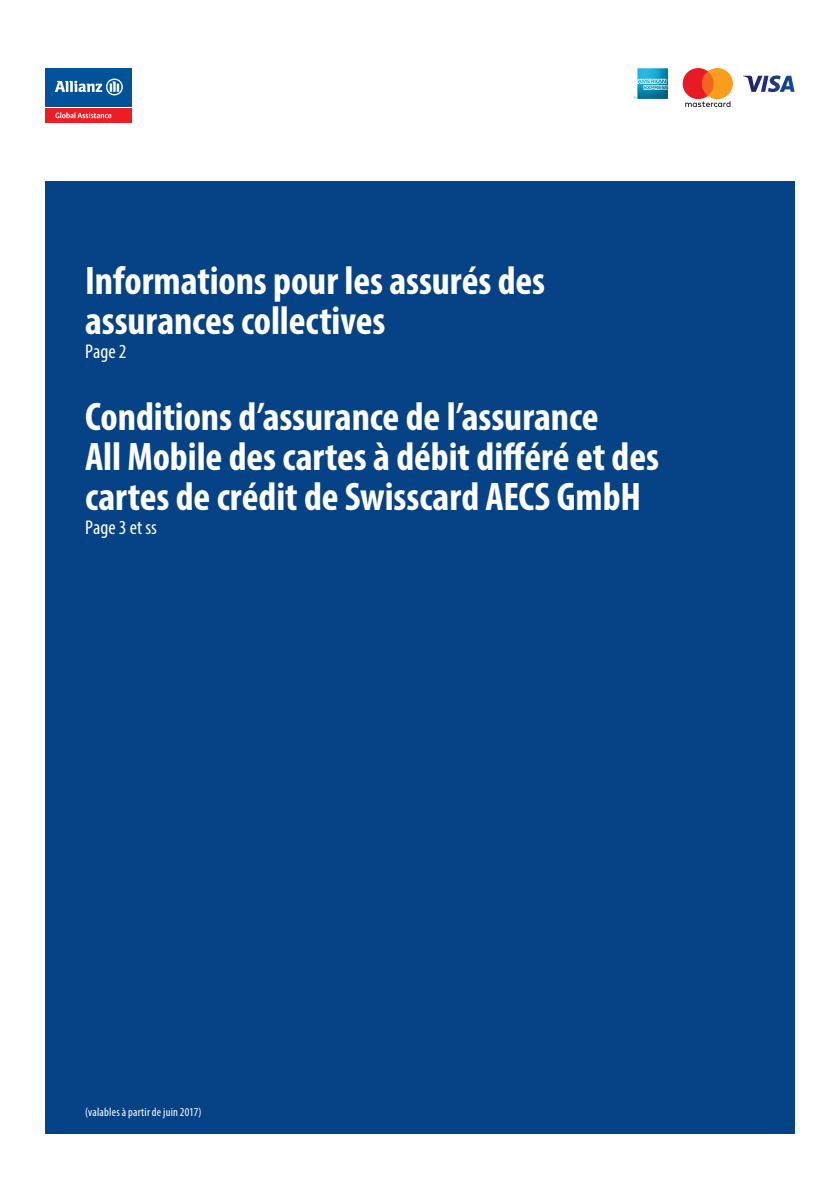
<style>
.page{position:relative;width:840px;height:1191px;background:#fff}
.page>*{position:absolute;margin:0;border:0;box-sizing:border-box;transform-origin:0 0}
.t1{font:700 condensed 40px/40px "Myriad Pro";color:#fff}
.t2{font:condensed 20px "Myriad Pro";letter-spacing:.005em;color:#fff}
.t3{font:condensed 12px "Myriad Pro";letter-spacing:.02em;color:#fff}
</style>
<div class="page">
<div style="left:45px;top:181px;width:749px;height:953px;background:#054286"></div>
<svg style="left:633px;top:68px;width:34px;height:31px"></svg>
<svg style="left:743px;top:75px;width:51px;height:17px"></svg>
<svg style="left:682px;top:68px;width:50px;height:39px"></svg>
<div style="left:45px;top:108px;width:87px;height:14px;background:#ee1d23"></div>
<div style="left:45px;top:68px;width:87px;height:39px;background:#015399"></div>
<svg style="left:55px;top:79px;width:68px;height:16px"></svg>
<svg style="left:55px;top:112px;width:56px;height:6px"></svg>
<p class="t1" style="left:85px;top:260px;width:461px">Informations pour les assurés des assurances collectives</p>
<p class="t2" style="left:85px;top:339px;width:43px">Page 2</p>
<p class="t1" style="left:85px;top:396px;width:575px">Conditions d’assurance de l’assurance<br>All Mobile des cartes à débit différé et des cartes de crédit de Swisscard AECS GmbH</p>
<p class="t2" style="left:85px;top:515px;width:73px">Page 3 et ss</p>
<p class="t3" style="left:85px;top:1104px;width:118px">(valables à partir de juin 2017)</p>
</div>
